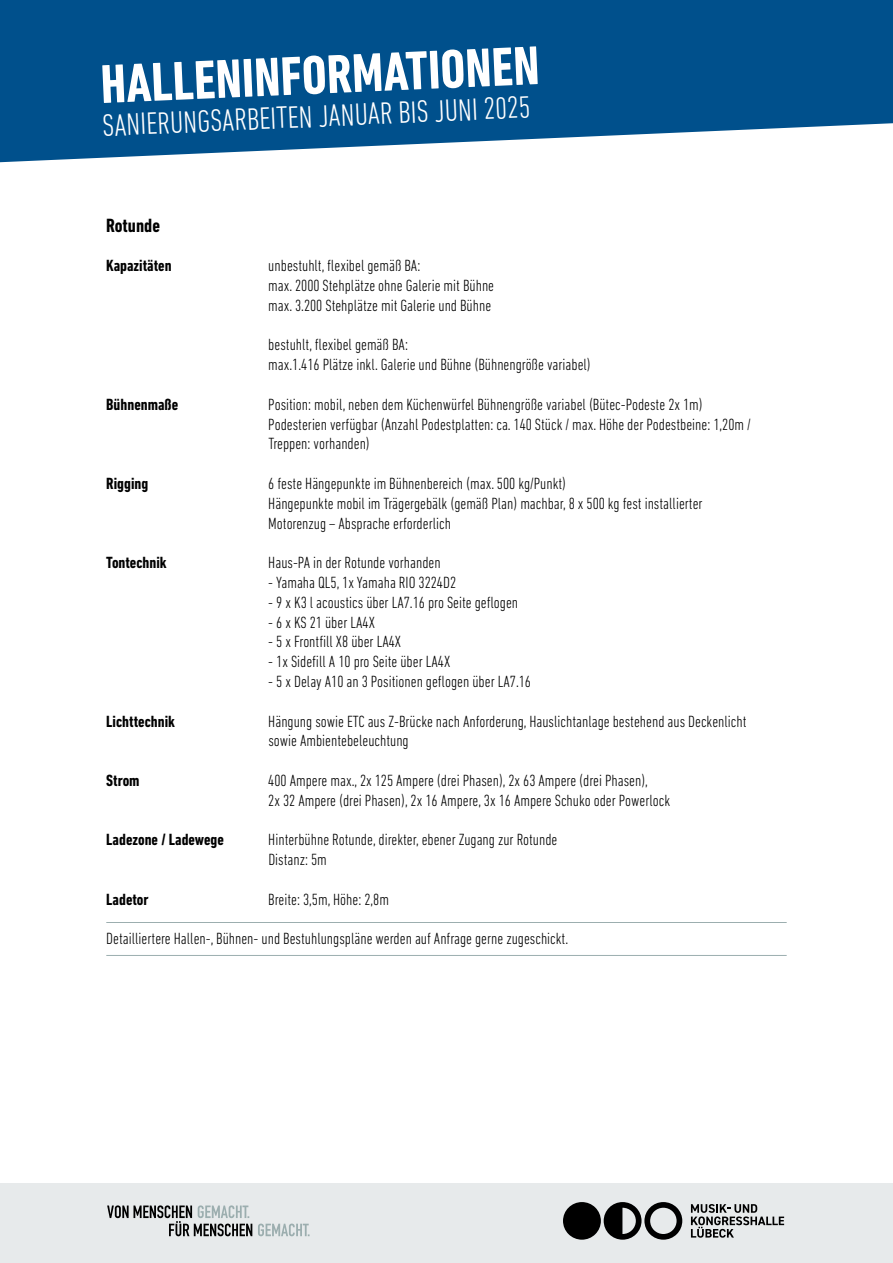
<style>
.page{position:relative;width:893px;height:1263px;background:#fff}
.page>*{position:absolute;margin:0;border:0;box-sizing:border-box;transform-origin:0 0}
.t1{font:700 condensed 55.5px "DIN Next LT Pro";color:#fff}
.t2{font:300 condensed 31.5px "DIN Next LT Pro";color:#fff}
.t3{font:700 condensed 19.5px "DIN Next LT Pro";color:#000}
.t4{font:300 condensed 16.5px/19.8px "DIN Next LT Pro";color:#000}
.t5{font:700 condensed 16.5px "DIN Next LT Pro";color:#000}
</style>
<div class="page">
<div style="left:0;top:1183px;width:893px;height:80px;background:#e7eaeb"></div>
<svg style="left:0;top:0;width:893px;height:163px;background:#1f659a"></svg>
<svg style="left:563px;top:1202px;width:119px;height:38px"></svg>
<svg style="left:691px;top:1204px;width:93px;height:34px"></svg>
<svg style="left:258px;top:1223px;width:52px;height:13px"></svg>
<svg style="left:107px;top:1205px;width:145px;height:31px"></svg>
<hr style="left:106px;top:922px;width:681px;height:1px;background:#9caeaf">
<hr style="left:106px;top:955px;width:681px;height:1px;background:#9caeaf">
<h1 class="t1" style="left:100px;top:51px;width:441px;rotate:-2deg">HALLENINFORMATIONEN</h1>
<h2 class="t2" style="left:102px;top:106px;width:430px;rotate:-2deg">SANIERUNGSARBEITEN JANUAR BIS JUNI 2025</h2>
<p class="t3" style="left:106px;top:214px;width:55px">Rotunde</p>
<p class="t5" style="left:106px;top:256px;width:67px">Kapazitäten</p>
<p class="t4" style="left:268px;top:255px;width:227px">unbestuhlt, flexibel gemäß BA:<br>max. 2000 Stehplätze ohne Galerie mit Bühne max. 3.200 Stehplätze mit Galerie und Bühne</p>
<p class="t4" style="left:268px;top:335px;width:324px">bestuhlt, flexibel gemäß BA:<br>max.1.416 Plätze inkl. Galerie und Bühne (Bühnengröße variabel)</p>
<p class="t5" style="left:106px;top:395px;width:73px">Bühnenmaße</p>
<p class="t4" style="left:268px;top:394px;width:484px">Position: mobil, neben dem Küchenwürfel Bühnengröße variabel (Bütec-Podeste 2x 1m)<br>Podesterien verfügbar (Anzahl Podestplatten: ca. 140 Stück / max. Höhe der Podestbeine: 1,20m /<br>Treppen: vorhanden)</p>
<p class="t5" style="left:106px;top:474px;width:44px">Rigging</p>
<p class="t4" style="left:268px;top:473px;width:436px">6 feste Hängepunkte im Bühnenbereich (max. 500 kg/Punkt)<br>Hängepunkte mobil im Trägergebälk (gemäß Plan) machbar, 8 x 500 kg fest installierter<br>Motorenzug – Absprache erforderlich</p>
<p class="t5" style="left:106px;top:553px;width:62px">Tontechnik</p>
<p class="t4" style="left:268px;top:552px;width:174px">Haus-PA in der Rotunde vorhanden</p>
<p class="t4" style="left:268px;top:572px;width:189px">- Yamaha QL5, 1x Yamaha RIO 3224D2</p>
<p class="t4" style="left:268px;top:592px;width:251px">- 9 x K3 l acoustics über LA7.16 pro Seite geflogen</p>
<p class="t4" style="left:268px;top:612px;width:108px">- 6 x KS 21 über LA4X</p>
<p class="t4" style="left:268px;top:632px;width:134px">- 5 x Frontfill X8 über LA4X</p>
<p class="t4" style="left:268px;top:651px;width:183px">- 1x Sidefill A 10 pro Seite über LA4X</p>
<p class="t4" style="left:268px;top:671px;width:264px">- 5 x Delay A10 an 3 Positionen geflogen über LA7.16</p>
<p class="t5" style="left:106px;top:712px;width:70px">Lichttechnik</p>
<p class="t4" style="left:268px;top:711px;width:480px">Hängung sowie ETC aus Z-Brücke nach Anforderung, Hauslichtanlage bestehend aus Deckenlicht sowie Ambientebeleuchtung</p>
<p class="t5" style="left:106px;top:771px;width:35px">Strom</p>
<p class="t4" style="left:268px;top:770px;width:403px">400 Ampere max., 2x 125 Ampere (drei Phasen), 2x 63 Ampere (drei Phasen),<br>2x 32 Ampere (drei Phasen), 2x 16 Ampere, 3x 16 Ampere Schuko oder Powerlock</p>
<p class="t5" style="left:106px;top:830px;width:119px">Ladezone / Ladewege</p>
<p class="t4" style="left:268px;top:830px;width:291px">Hinterbühne Rotunde, direkter, ebener Zugang zur Rotunde<br>Distanz: 5m</p>
<p class="t5" style="left:106px;top:890px;width:44px">Ladetor</p>
<p class="t4" style="left:268px;top:889px;width:122px">Breite: 3,5m, Höhe: 2,8m</p>
<p class="t4" style="left:106px;top:929px;width:464px">Detailliertere Hallen-, Bühnen- und Bestuhlungspläne werden auf Anfrage gerne zugeschickt.</p>
</div>
